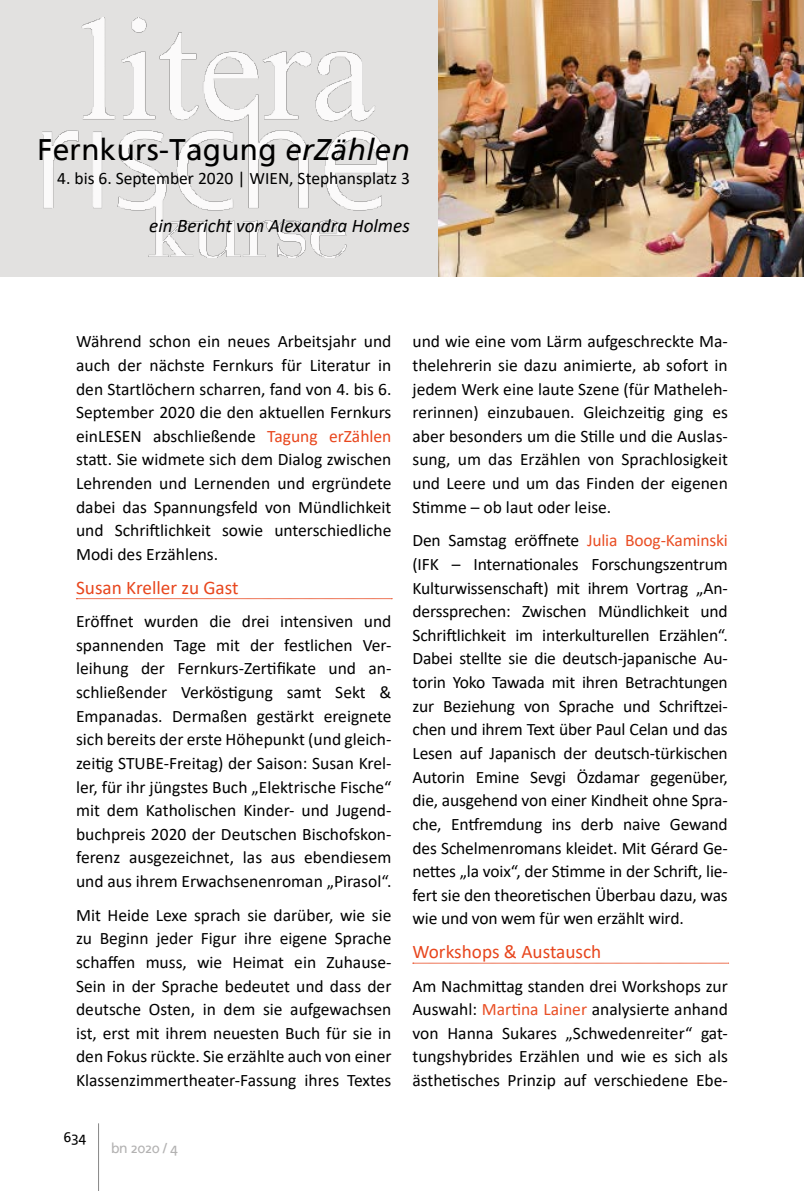
<style>
.page{position:relative;width:804px;height:1191px;background:#fff}
.page>*{position:absolute;margin:0;border:0;box-sizing:border-box;transform-origin:0 0}
.t1{font:29.75px "Frutiger Linotype";letter-spacing:.01em;color:#000}
.t2{font:19.25px "Calibri";color:#e8461d}
.t3{font:italic 19.25px "Calibri";color:#000}
.t4{font:17.5px/23.6px "Calibri";color:#000;text-align:justify}
.t5{font:14px "Frutiger Linotype";letter-spacing:-.03em;color:#b3b2b2}
.t6{font:14px "Frutiger Linotype";color:#000}
.s1{font-style:italic}
.s2{color:#e8461d}
.s3{color:#e94e24}
</style>
<div class="page">
<hr style="left:98px;top:1123px;width:1px;height:68px;background:#878787">
<div style="left:0;top:0;width:446px;height:277px;background:#e2e1e0"></div>
<svg style="left:76px;top:598px;width:316px;height:1px"></svg>
<svg style="left:413px;top:962px;width:315px;height:1px"></svg>
<img style="left:438px;top:0;width:366px;height:277px">
<img style="left:43px;top:17px;width:410px;height:240px">
<p class="t1" style="left:38px;top:132px;width:374px">Fernkurs-Tagung <span class="s1">erZählen</span></p>
<p class="t4" style="left:57px;top:166px;width:354px">4. bis 6. September 2020 | WIEN, Stephansplatz 3</p>
<p class="t3" style="left:149px;top:213px;width:262px">ein Bericht von Alexandra Holmes</p>
<p class="t4" style="left:76px;top:329px;width:317px">Während schon ein neues Arbeitsjahr und auch der nächste Fernkurs für Literatur in den Startlöchern scharren, fand von 4. bis 6.<br>September 2020 die den aktuellen Fernkurs einLESEN abschließende <span class="s2">Tagung erZählen </span>statt. Sie widmete sich dem Dialog zwischen Lehrenden und Lernenden und ergründete dabei das Spannungsfeld von Mündlichkeit und Schriftlichkeit sowie unterschiedliche Modi des Erzählens.</p>
<p class="t2" style="left:76px;top:574px;width:164px">Susan Kreller zu Gast</p>
<p class="t4" style="left:76px;top:609px;width:317px">Eröffnet wurden die drei intensiven und spannenden Tage mit der festlichen Ver&shy;leihung der Fernkurs-Zertifikate und an&shy;schließender Verköstigung samt Sekt &amp; Empanadas. Dermaßen gestärkt ereignete sich bereits der erste Höhepunkt (und gleich&shy;zeitig STUBE-Freitag) der Saison: Susan Krel&shy;ler, für ihr jüngstes Buch „Elektrische Fische“ mit dem Katholischen Kinder- und Jugend&shy;buchpreis 2020 der Deutschen Bischofskon&shy;ferenz ausgezeichnet, las aus ebendiesem und aus ihrem Erwachsenenroman „Pirasol“.</p>
<p class="t4" style="left:76px;top:902px;width:317px">Mit Heide Lexe sprach sie darüber, wie sie zu Beginn jeder Figur ihre eigene Sprache schaffen muss, wie Heimat ein Zuhause-Sein in der Sprache bedeutet und dass der deutsche Osten, in dem sie aufgewachsen ist, erst mit ihrem neuesten Buch für sie in den Fokus rückte. Sie erzählte auch von einer Klassenzimmertheater-Fassung ihres Textes</p>
<p class="t6" style="left:63px;top:1128px;width:24px">634</p>
<p class="t5" style="left:111px;top:1139px;width:68px">bn 2020 / 4</p>
<p class="t4" style="left:412px;top:329px;width:317px">und wie eine vom Lärm aufgeschreckte Ma&shy;thelehrerin sie dazu animierte, ab sofort in jedem Werk eine laute Szene (für Matheleh&shy;rerinnen) einzubauen. Gleichzeitig ging es aber besonders um die Stille und die Auslas&shy;sung, um das Erzählen von Sprachlosigkeit und Leere und um das Finden der eigenen Stimme – ob laut oder leise.</p>
<p class="t4" style="left:412px;top:528px;width:317px">Den Samstag eröffnete <span class="s3">Julia Boog-Kaminski </span>(IFK – Internationales Forschungszentrum Kulturwissenschaft) mit ihrem Vortrag „An&shy;derssprechen: Zwischen Mündlichkeit und Schriftlichkeit im interkulturellen Erzählen“.<br>Dabei stellte sie die deutsch-japanische Au&shy;torin Yoko Tawada mit ihren Betrachtungen zur Beziehung von Sprache und Schriftzei&shy;chen und ihrem Text über Paul Celan und das Lesen auf Japanisch der deutsch-türkischen Autorin Emine Sevgi Özdamar gegenüber, die, ausgehend von einer Kindheit ohne Spra&shy;che, Entfremdung ins derb naive Gewand des Schelmenromans kleidet. Mit Gérard Ge&shy;nettes „la voix“, der Stimme in der Schrift, lie&shy;fert sie den theoretischen Überbau dazu, was wie und von wem für wen erzählt wird.</p>
<p class="t2" style="left:412px;top:938px;width:190px">Workshops &amp; Austausch</p>
<p class="t4" style="left:412px;top:973px;width:317px">Am Nachmittag standen drei Workshops zur Auswahl: <span class="s3">Martina Lainer</span> analysierte anhand von Hanna Sukares „Schwedenreiter“ gat&shy;tungshybrides Erzählen und wie es sich als ästhetisches Prinzip auf verschiedene Ebe-</p>
</div>
